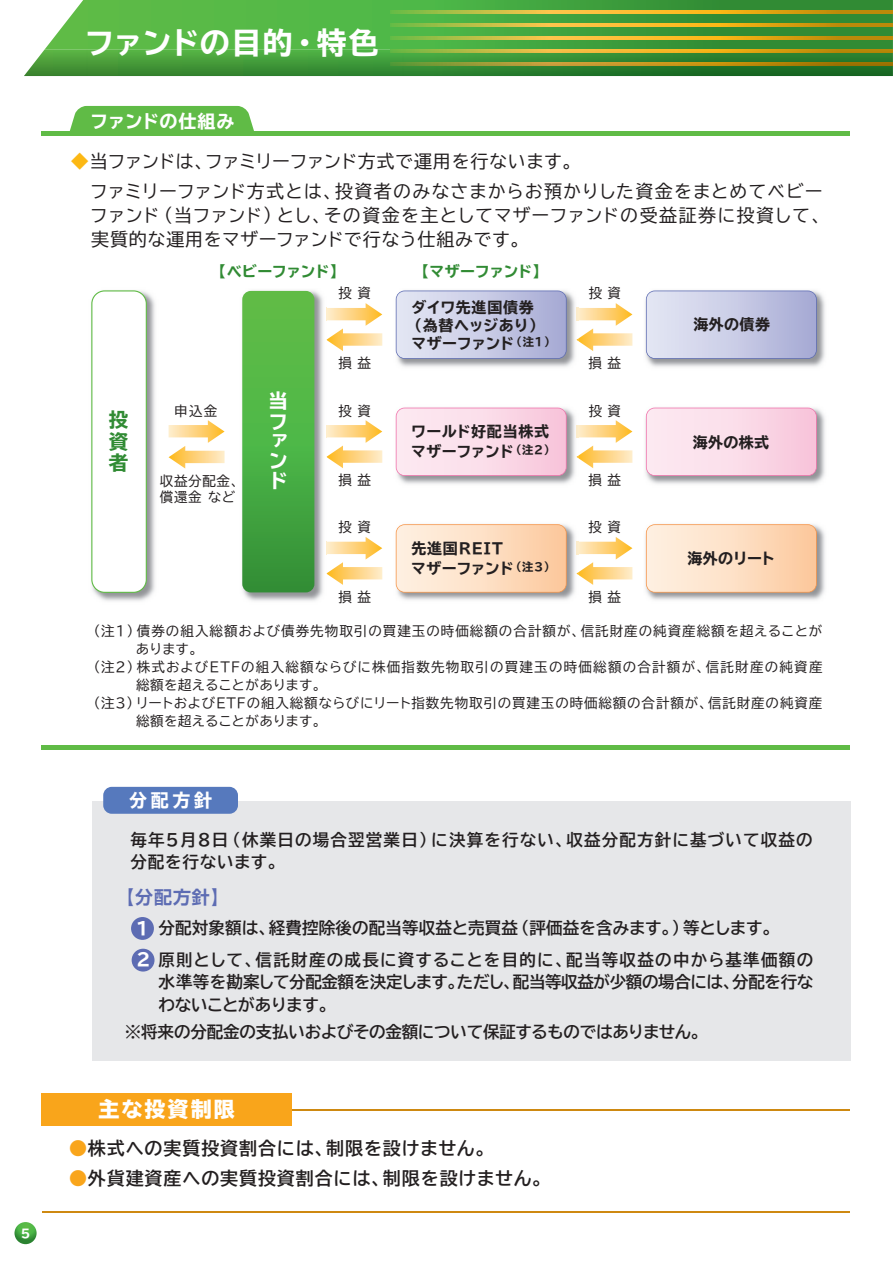
<style>
.page{position:relative;width:893px;height:1263px;background:#fff}
.page>*{position:absolute;margin:0;border:0;box-sizing:border-box;transform-origin:0 0}
.t1{font:700 expanded 30px "TBUD Go Std";letter-spacing:.02em;color:#fff}
.t2{font:800 21px "TBUD Go Std";letter-spacing:.1em;color:#fff}
.t3{font:700 expanded 19.5px/20.2px "TBUD Go Std";color:#fff;text-align:justify}
.t4{font:700 expanded 19.5px/21.5px "TBUD Go Std";color:#318b34;text-align:justify}
.t5{font:18px/24px "TBUD Go Std";letter-spacing:.03em;color:#231f20}
.t6{font:700 18px "TBUD Go Std";letter-spacing:.05em;color:#231f20}
.t7{font:18px "TBUD Go Std";letter-spacing:-.01em;color:#231f20}
.t8{font:700 expanded 18px "TBUD Go Std";letter-spacing:.02em;color:#fff}
.t9{font:700 18px "Shin Go Pro De";color:#5d6cb3}
.t10{font:700 expanded 18px "TBUD Go Std";letter-spacing:.05em;color:#fff}
.t11{font:700 expanded 17.55px/31.3px "TBUD Go Std";color:#fff}
.t12{font:700 16.5px/31.5px "TBUD Go Std";letter-spacing:.01em;color:#231f20}
.t13{font:700 16.5px/22.5px "TBUD Go Std";letter-spacing:-.02em;color:#231f20}
.t14{font:700 16.5px/22.5px "TBUD Go Std";letter-spacing:.075em;color:#231f20}
.t15{font:700 16.5px "TBUD Go Std";letter-spacing:-.01em;color:#231f20}
.t16{font:700 expanded 15px/19.5px "TBUD Go Std";letter-spacing:.025em;color:#231f20}
.t17{font:700 expanded 15px "TBUD Go Std";letter-spacing:-.035em;color:#318b34}
.t18{font:13.5px/16.2px "TBUD Go Std";letter-spacing:.065em;color:#231f20}
.t19{font:13.5px "TBUD Go Std";letter-spacing:.09em;color:#231f20}
.t20{font:13.5px "TBUD Go Std";letter-spacing:.005em;color:#231f20}
.t21{font:700 expanded 12px "TBUD Go Std";color:#fff}
.s1{color:#fcb814}
.s2{color:#f9a51b}
</style>
<div class="page">
<div style="left:92px;top:801px;width:758px;height:259px;background:#e6e7e9"></div>
<svg style="left:44px;top:0;width:849px;height:50px"></svg>
<div style="left:70px;top:106px;width:184px;height:25px;background:#60bb46"></div>
<div style="left:41px;top:131px;width:808px;height:5px;background:#60bb46"></div>
<hr style="left:41px;top:745px;width:808px;height:4px;background:#60bb46">
<svg style="left:169px;top:420px;width:56px;height:49px"></svg>
<svg style="left:390px;top:11px;width:503px;height:3px"></svg>
<svg style="left:390px;top:24px;width:503px;height:3px"></svg>
<svg style="left:390px;top:37px;width:503px;height:3px"></svg>
<img style="left:94px;top:293px;width:61px;height:308px">
<svg style="left:91px;top:290px;width:56px;height:303px"></svg>
<img style="left:243px;top:290px;width:80px;height:311px">
<svg style="left:326px;top:303px;width:56px;height:48px"></svg>
<svg style="left:326px;top:420px;width:56px;height:48px"></svg>
<svg style="left:326px;top:537px;width:56px;height:48px"></svg>
<svg style="left:242px;top:291px;width:72px;height:301px"></svg>
<img style="left:395px;top:290px;width:180px;height:77px">
<svg style="left:576px;top:303px;width:56px;height:48px"></svg>
<svg style="left:396px;top:291px;width:171px;height:68px"></svg>
<img style="left:645px;top:290px;width:180px;height:77px">
<svg style="left:646px;top:291px;width:171px;height:68px"></svg>
<img style="left:395px;top:407px;width:180px;height:77px">
<svg style="left:576px;top:420px;width:56px;height:48px"></svg>
<svg style="left:396px;top:408px;width:171px;height:68px"></svg>
<img style="left:645px;top:407px;width:180px;height:77px">
<svg style="left:646px;top:408px;width:171px;height:68px"></svg>
<img style="left:395px;top:525px;width:180px;height:75px">
<svg style="left:576px;top:537px;width:56px;height:48px"></svg>
<svg style="left:396px;top:524px;width:171px;height:69px"></svg>
<img style="left:645px;top:525px;width:180px;height:75px">
<svg style="left:646px;top:524px;width:171px;height:69px"></svg>
<img style="left:24px;top:50px;width:869px;height:26px">
<img style="left:390px;top:50px;width:503px;height:3px">
<img style="left:390px;top:63px;width:503px;height:3px">
<div style="left:131px;top:917px;width:23px;height:23px;background:#5d6cb3;border-radius:50%"></div>
<div style="left:132px;top:949px;width:23px;height:22px;background:#5d6cb3;border-radius:50%"></div>
<div style="left:103px;top:787px;width:135px;height:27px;background:#5679bd;border-radius:9px"></div>
<hr style="left:116px;top:1110px;width:734px;height:1px;background:#ce8911">
<hr style="left:43px;top:1211px;width:807px;height:1px;background:#ce8911">
<div style="left:42px;top:1093px;width:250px;height:33px;background:#f9a51b"></div>
<svg style="left:14px;top:1222px;width:23px;height:22px"></svg>
<p class="t21" style="left:21px;top:1226px;width:11px">5</p>
<h1 class="t1" style="left:84px;top:26px;width:295px">ファンドの目的・特色</h1>
<h3 class="t8" style="left:90px;top:111px;width:146px">ファンドの仕組み</h3>
<h3 class="t7" style="left:71px;top:147px;width:511px"><span class="s1">◆</span>当ファンドは、ファミリーファンド方式で運用を行ないます。</h3>
<h3 class="t5" style="left:90px;top:179px;width:741px">ファミリーファンド方式とは、投資者のみなさまからお預かりした資金をまとめてベビーファンド（当ファンド）とし、その資金を主としてマザーファンドの受益証券に投資して、実質的な運用をマザーファンドで行なう仕組みです。</h3>
<h3 class="t4" style="left:109px;top:410px;width:21px">投資者</h3>
<p class="t17" style="left:211px;top:263px;width:135px">【ベビーファンド】</p>
<p class="t17" style="left:414px;top:263px;width:135px">【マザーファンド】</p>
<p class="t18" style="left:174px;top:402px;width:45px">申込金</p>
<p class="t18" style="left:160px;top:473px;width:86px">収益分配金、償還金 など</p>
<h3 class="t3" style="left:269px;top:391px;width:20px">当ファンド</h3>
<p class="t18" style="left:338px;top:285px;width:34px">投資</p>
<p class="t18" style="left:338px;top:355px;width:34px">損益</p>
<p class="t18" style="left:338px;top:402px;width:34px">投資</p>
<p class="t18" style="left:338px;top:472px;width:34px">損益</p>
<p class="t18" style="left:338px;top:519px;width:34px">投資</p>
<p class="t16" style="left:407px;top:298px;width:150px;line-height:18px">ダイワ先進国債券<br>（為替ヘッジあり）マザーファンド<sup>（注1）</sup></p>
<p class="t16" style="left:411px;top:423px;width:145px">ワールド好配当株式マザーファンド<sup>（注2）</sup></p>
<p class="t18" style="left:589px;top:285px;width:34px">投資</p>
<p class="t18" style="left:589px;top:355px;width:34px">損益</p>
<p class="t18" style="left:589px;top:402px;width:34px">投資</p>
<p class="t18" style="left:589px;top:472px;width:34px">損益</p>
<p class="t18" style="left:589px;top:519px;width:34px">投資</p>
<p class="t16" style="left:693px;top:315px;width:78px">海外の債券</p>
<p class="t16" style="left:693px;top:433px;width:78px">海外の株式</p>
<p class="t18" style="left:338px;top:589px;width:34px">損益</p>
<p class="t16" style="left:411px;top:539px;width:145px">先進国REIT<br>マザーファンド<sup>（注3）</sup></p>
<p class="t16" style="left:687px;top:549px;width:90px">海外のリート</p>
<p class="t18" style="left:589px;top:589px;width:34px">損益</p>
<p class="t18" style="left:87px;top:623px;width:737px">（注1）債券の組入総額および債券先物取引の買建玉の時価総額の合計額が、信託財産の純資産総額を超えることが</p>
<p class="t18" style="left:136px;top:641px;width:68px">あります。</p>
<p class="t19" style="left:87px;top:656px;width:737px">（注2）株式およびＥＴＦの組入総額ならびに株価指数先物取引の買建玉の時価総額の合計額が、信託財産の純資産</p>
<p class="t20" style="left:136px;top:674px;width:192px">総額を超えることがあります。</p>
<p class="t18" style="left:87px;top:695px;width:737px">（注3）リートおよびＥＴＦの組入総額ならびにリート指数先物取引の買建玉の時価総額の合計額が、信託財産の純資産</p>
<p class="t20" style="left:136px;top:710px;width:192px">総額を超えることがあります。</p>
<h3 class="t10" style="left:129px;top:790px;width:84px">分配方針</h3>
<p class="t14" style="left:130px;top:829px;width:684px">毎年5月8日（休業日の場合翌営業日）に決算を行ない、収益分配方針に基づいて収益の分配を行ないます。</p>
<h3 class="t9" style="left:116px;top:882px;width:115px">【分配方針】</h3>
<p class="t11" style="left:136px;top:913px;width:16px">1<br>2</p>
<p class="t12" style="left:159px;top:913px;width:656px">分配対象額は、経費控除後の配当等収益と売買益（評価益を含みます。）等とします。<br>原則として、信託財産の成長に資することを目的に、配当等収益の中から基準価額の</p>
<p class="t13" style="left:159px;top:971px;width:656px">水準等を勘案して分配金額を決定します。ただし、配当等収益が少額の場合には、分配を行なわないことがあります。</p>
<p class="t15" style="left:125px;top:1019px;width:584px">※将来の分配金の支払いおよびその金額について保証するものではありません。</p>
<h2 class="t2" style="left:98px;top:1098px;width:138px">主な投資制限</h2>
<h3 class="t6" style="left:69px;top:1134px;width:426px"><span class="s2">●</span>株式への実質投資割合には、制限を設けません。</h3>
<h3 class="t6" style="left:69px;top:1164px;width:483px"><span class="s2">●</span>外貨建資産への実質投資割合には、制限を設けません。</h3>
</div>
